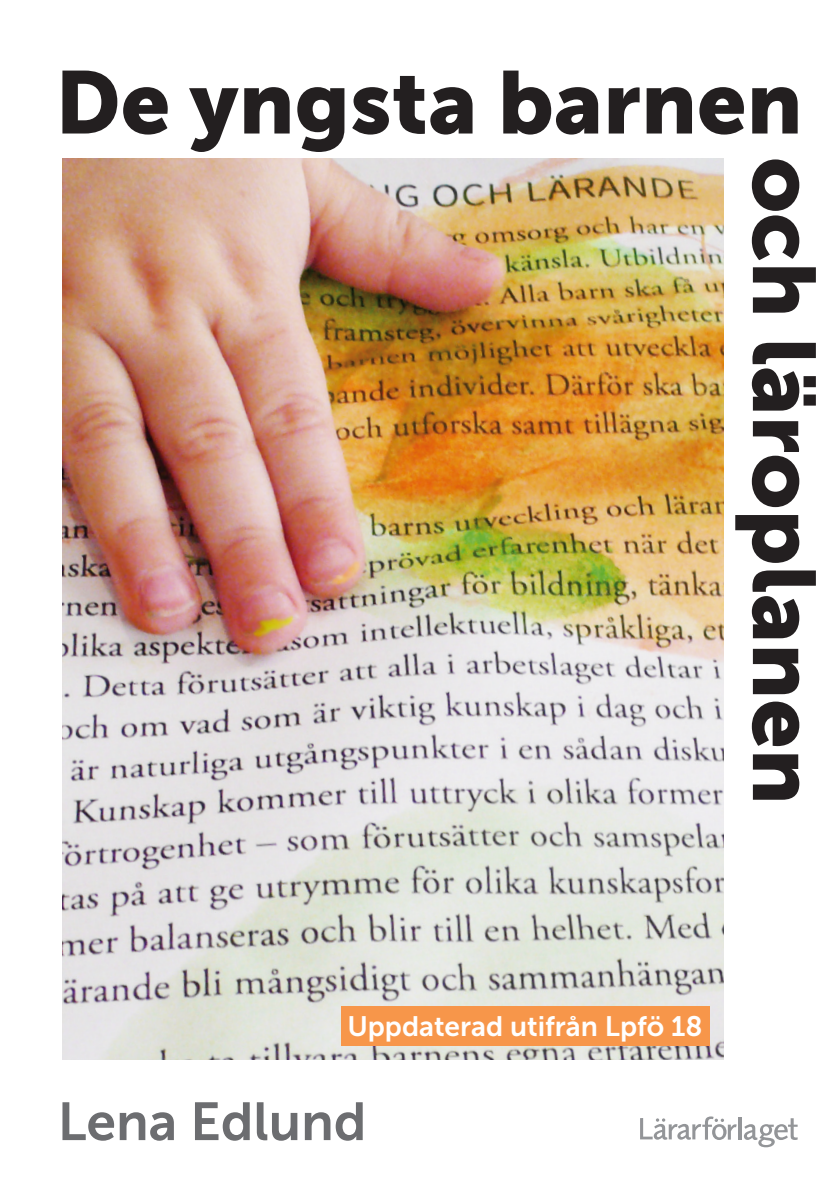
<style>
.page{position:relative;width:840px;height:1191px;background:#fff}
.page>*{position:absolute;margin:0;border:0;box-sizing:border-box;transform-origin:0 0}
.t1{font:88px "Museo Sans 900";color:#231f20}
.t2{font:53.4px "Museo Sans 700";color:#6c6d70}
.t3{font:28px "Museo Sans 700";color:#fff}
</style>
<div class="page">
<img style="left:62px;top:159px;width:661px;height:901px">
<div style="left:340px;top:1006px;width:369px;height:39px;background:#f7964a"></div>
<hr style="left:738px;top:1116px;width:3px;height:23px;background:#939598">
<svg style="left:743px;top:1118px;width:54px;height:29px"></svg>
<svg style="left:640px;top:1116px;width:96px;height:24px"></svg>
<p class="t1" style="left:55px;top:53px;width:748px">De yngsta barnen</p>
<p class="t1" style="left:833px;top:157px;width:649px;rotate:90deg">och läroplanen</p>
<p class="t3" style="left:347px;top:1011px;width:356px">Uppdaterad utifrån Lpfö 18</p>
<p class="t2" style="left:58px;top:1092px;width:310px">Lena Edlund</p>
</div>
